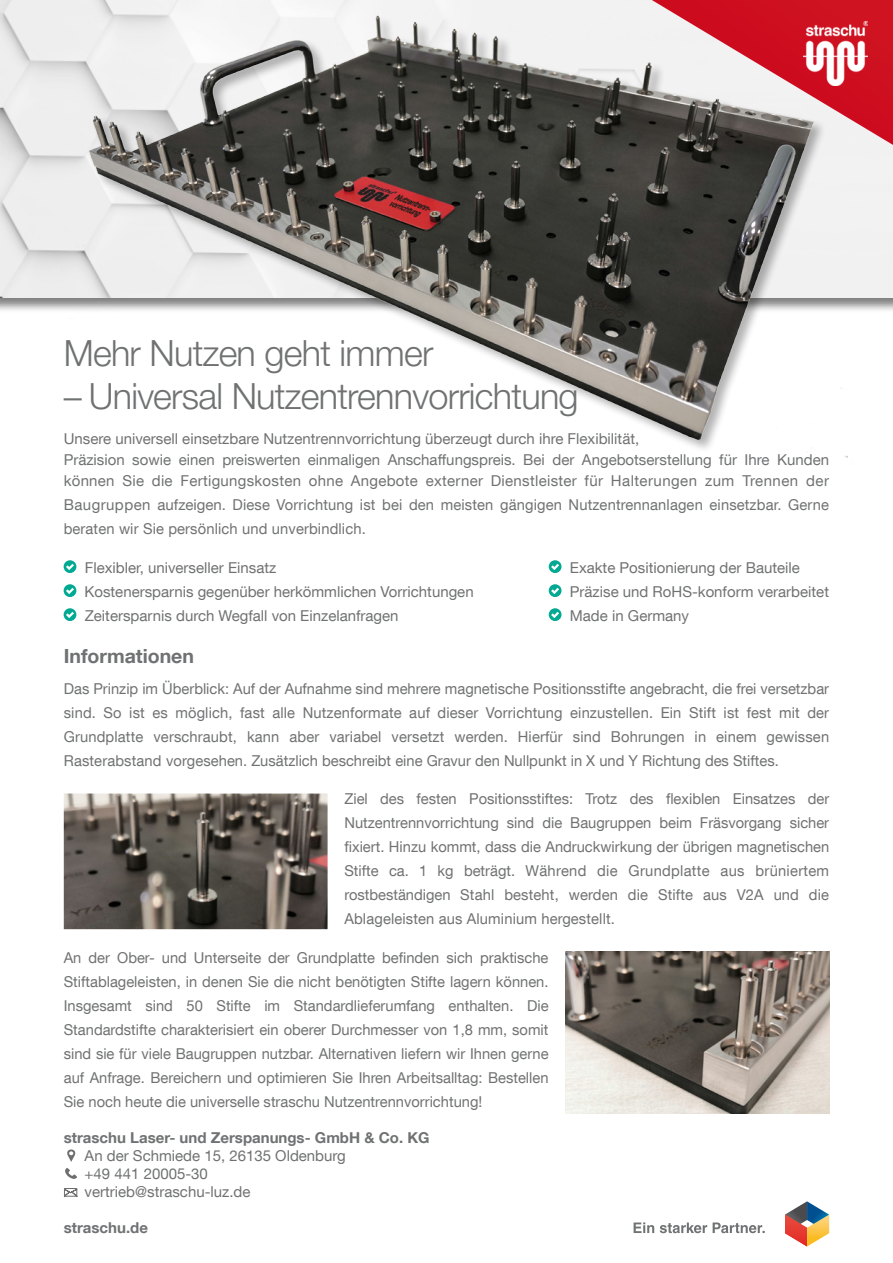
<style>
.page{position:relative;width:893px;height:1263px;background:#fff}
.page>*{position:absolute;margin:0;border:0;box-sizing:border-box;transform-origin:0 0}
.t1{font:300 36px "Helvetica Neue LT Pro";letter-spacing:-.02em;color:#707172}
.t2{font:700 19.5px "Helvetica Neue LT Com";color:#707172}
.t3{font:15px/24px "Helvetica Neue LT Com";color:#707172;text-align:justify}
.t4{font:700 15px "Helvetica Neue LT Com";color:#707172}
</style>
<div class="page">
<svg style="left:785px;top:1201px;width:44px;height:45px"></svg>
<svg style="left:634px;top:1222px;width:131px;height:11px"></svg>
<img style="left:0;top:0;width:893px;height:298px">
<svg style="left:64px;top:560px;width:12px;height:13px"></svg>
<svg style="left:66px;top:564px;width:8px;height:6px"></svg>
<svg style="left:64px;top:584px;width:12px;height:13px"></svg>
<svg style="left:66px;top:588px;width:8px;height:6px"></svg>
<svg style="left:64px;top:608px;width:12px;height:13px"></svg>
<svg style="left:66px;top:612px;width:8px;height:6px"></svg>
<div style="left:65px;top:15px;width:796px;height:455px;background:#000;opacity:.3"></div>
<img style="left:61px;top:0;width:787px;height:466px">
<svg style="left:652px;top:0;width:241px;height:145px"></svg>
<div style="left:549px;top:560px;width:12px;height:13px;background:#00a992;border-radius:50%"></div>
<svg style="left:551px;top:564px;width:8px;height:6px"></svg>
<div style="left:549px;top:584px;width:12px;height:13px;background:#00a992;border-radius:50%"></div>
<svg style="left:551px;top:588px;width:8px;height:6px"></svg>
<div style="left:549px;top:608px;width:12px;height:13px;background:#00a992;border-radius:50%"></div>
<svg style="left:551px;top:612px;width:8px;height:6px"></svg>
<img style="left:64px;top:793px;width:264px;height:136px">
<img style="left:565px;top:952px;width:264px;height:161px">
<svg style="left:67px;top:1149px;width:9px;height:13px"></svg>
<svg style="left:65px;top:1168px;width:12px;height:11px"></svg>
<svg style="left:64px;top:1188px;width:14px;height:9px"></svg>
<p class="t1" style="left:64px;top:331px;width:371px">Mehr Nutzen geht immer</p>
<p class="t1" style="left:64px;top:374px;width:516px">– Universal Nutzentrennvorrichtung</p>
<p class="t3" style="left:64px;top:427px;width:577px">Unsere universell einsetzbare Nutzentrennvorrichtung überzeugt durch ihre Flexibilität,</p>
<p class="t3" style="left:64px;top:449px;width:767px;line-height:21px">Präzision sowie einen preiswerten einmaligen Anschaffungspreis. Bei der Angebotserstellung für Ihre Kunden können Sie die Fertigungskosten ohne Angebote externer Dienstleister für Halterungen zum Trennen der</p>
<p class="t3" style="left:64px;top:493px;width:767px">Baugruppen aufzeigen. Diese Vorrichtung ist bei den meisten gängigen Nutzentrennanlagen einsetzbar. Gerne beraten wir Sie persönlich und unverbindlich.</p>
<p class="t3" style="left:570px;top:555px;width:232px">Exakte Positionierung der Bauteile</p>
<p class="t3" style="left:570px;top:579px;width:261px">Präzise und RoHS-konform verarbeitet</p>
<p class="t3" style="left:570px;top:603px;width:121px">Made in Germany</p>
<p class="t3" style="left:85px;top:555px;width:193px">Flexibler, universeller Einsatz</p>
<p class="t3" style="left:84px;top:579px;width:391px">Kostenersparnis gegenüber herkömmlichen Vorrichtungen</p>
<p class="t3" style="left:85px;top:603px;width:315px">Zeitersparnis durch Wegfall von Einzelanfragen</p>
<p class="t2" style="left:64px;top:643px;width:132px">Informationen</p>
<p class="t3" style="left:64px;top:677px;width:767px">Das Prinzip im Überblick: Auf der Aufnahme sind mehrere magnetische Positionsstifte angebracht, die frei versetzbar sind. So ist es möglich, fast alle Nutzenformate auf dieser Vorrichtung einzustellen. Ein Stift ist fest mit der Grundplatte verschraubt, kann aber variabel versetzt werden. Hierfür sind Bohrungen in einem gewissen Rasterabstand vorgesehen. Zusätzlich beschreibt eine Gravur den Nullpunkt in X und Y Richtung des Stiftes.</p>
<p class="t3" style="left:344px;top:786px;width:486px">Ziel des festen Positionsstiftes: Trotz des flexiblen Einsatzes der Nutzentrennvorrichtung sind die Baugruppen beim Fräsvorgang sicher fixiert. Hinzu kommt, dass die Andruckwirkung der übrigen magnetischen Stifte ca. 1 kg beträgt. Während die Grundplatte aus brüniertem rostbeständigen Stahl besteht, werden die Stifte aus V2A und die Ablageleisten aus Aluminium hergestellt.</p>
<p class="t3" style="left:64px;top:945px;width:486px">An der Ober- und Unterseite der Grundplatte befinden sich praktische Stiftablageleisten, in denen Sie die nicht benötigten Stifte lagern können.<br>Insgesamt sind 50 Stifte im Standardlieferumfang enthalten. Die Standardstifte charakterisiert ein oberer Durchmesser von 1,8 mm, somit sind sie für viele Baugruppen nutzbar. Alternativen liefern wir Ihnen gerne auf Anfrage. Bereichern und optimieren Sie Ihren Arbeitsalltag: Bestellen Sie noch heute die universelle straschu Nutzentrennvorrichtung!</p>
<p class="t4" style="left:64px;top:1128px;width:367px">straschu Laser- und Zerspanungs- GmbH &amp; Co. KG</p>
<p class="t3" style="left:85px;top:1143px;width:263px">An der Schmiede 15, 26135 Oldenburg</p>
<p class="t3" style="left:85px;top:1161px;width:125px">+49 441 20005-30</p>
<p class="t3" style="left:85px;top:1179px;width:167px">vertrieb@straschu-luz.de</p>
<p class="t4" style="left:64px;top:1218px;width:86px">straschu.de</p>
</div>
